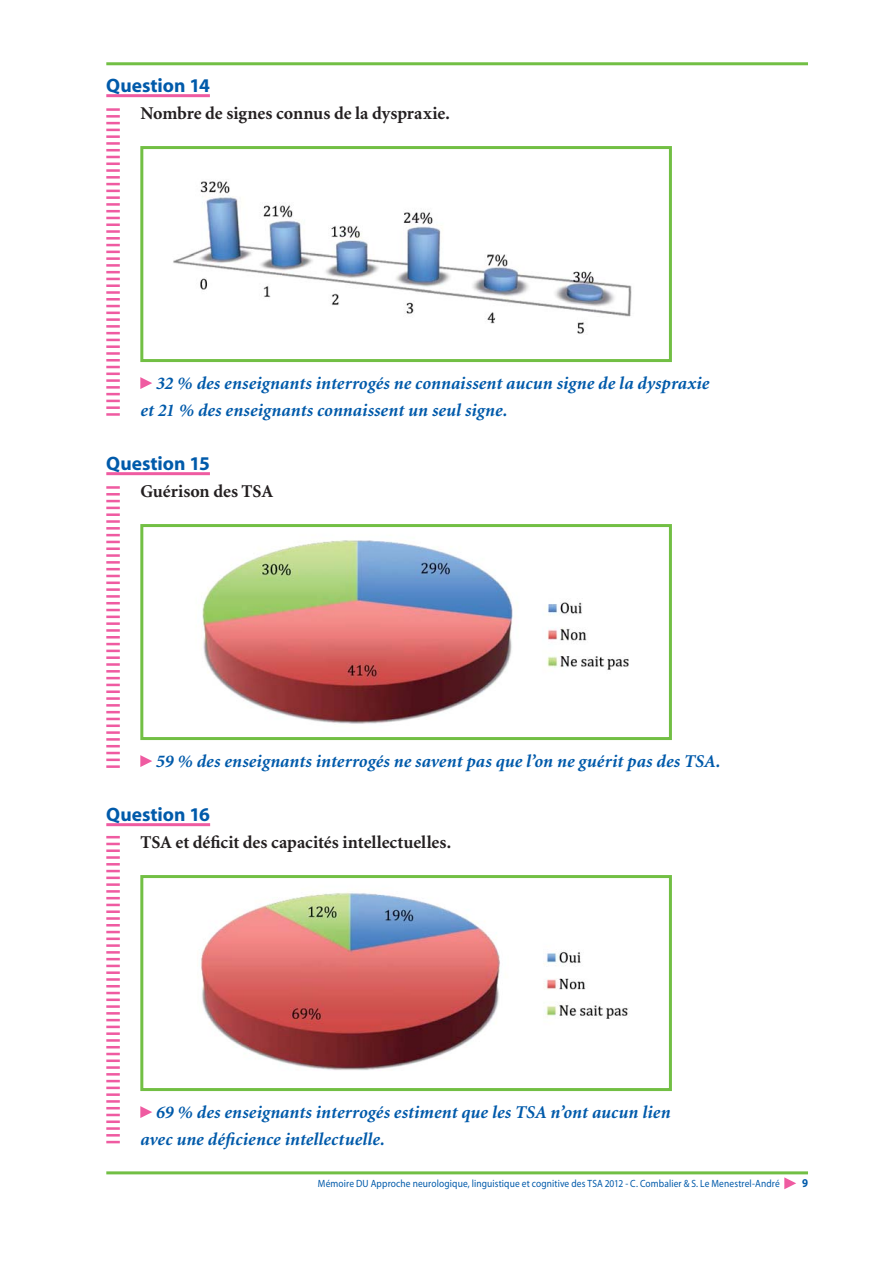
<style>
.page{position:relative;width:893px;height:1263px;background:#fff}
.page>*{position:absolute;margin:0;border:0;box-sizing:border-box;transform-origin:0 0}
.t1{font:700 19.5px "Myriad";color:#005aaa}
.t2{font:italic 700 18px/27px "Minion";letter-spacing:.005em;color:#005aaa}
.t3{font:700 18px "Minion";color:#231f20}
.t4{font:700 12px "Myriad";color:#005aaa;scale:.9 1}
.t5{font:10.5px "Myriad";letter-spacing:.01em;color:#005aaa;scale:.9 1}
</style>
<div class="page">
<hr style="left:106px;top:1171px;width:702px;height:3px;background:#72bf44">
<svg style="left:784px;top:1177px;width:12px;height:12px"></svg>
<hr style="left:106px;top:62px;width:702px;height:3px;background:#72bf44">
<hr style="left:106px;top:94px;width:104px;height:3px;background:#ef5ba1">
<hr style="left:106px;top:472px;width:104px;height:3px;background:#ef5ba1">
<hr style="left:106px;top:823px;width:104px;height:3px;background:#ef5ba1">
<hr style="left:106px;top:108px;width:14px;height:3px;background:#ef5ba1">
<hr style="left:106px;top:115px;width:14px;height:3px;background:#ef5ba1">
<svg style="left:106px;top:122px;width:14px;height:9px"></svg>
<hr style="left:106px;top:135px;width:14px;height:3px;background:#ef5ba1">
<hr style="left:106px;top:142px;width:14px;height:3px;background:#ef5ba1">
<svg style="left:106px;top:149px;width:14px;height:16px"></svg>
<hr style="left:106px;top:169px;width:14px;height:3px;background:#ef5ba1">
<hr style="left:106px;top:176px;width:14px;height:3px;background:#ef5ba1">
<svg style="left:106px;top:183px;width:14px;height:9px"></svg>
<hr style="left:106px;top:196px;width:14px;height:3px;background:#ef5ba1">
<hr style="left:106px;top:203px;width:14px;height:3px;background:#ef5ba1">
<svg style="left:106px;top:210px;width:14px;height:9px"></svg>
<hr style="left:106px;top:223px;width:14px;height:3px;background:#ef5ba1">
<hr style="left:106px;top:230px;width:14px;height:3px;background:#ef5ba1">
<hr style="left:106px;top:237px;width:14px;height:3px;background:#ef5ba1">
<svg style="left:106px;top:244px;width:14px;height:9px"></svg>
<hr style="left:106px;top:257px;width:14px;height:3px;background:#ef5ba1">
<hr style="left:106px;top:264px;width:14px;height:3px;background:#ef5ba1">
<svg style="left:106px;top:271px;width:14px;height:9px"></svg>
<hr style="left:106px;top:284px;width:14px;height:3px;background:#ef5ba1">
<hr style="left:106px;top:291px;width:14px;height:3px;background:#ef5ba1">
<hr style="left:106px;top:298px;width:14px;height:3px;background:#ef5ba1">
<svg style="left:106px;top:305px;width:14px;height:9px"></svg>
<hr style="left:106px;top:318px;width:14px;height:3px;background:#ef5ba1">
<hr style="left:106px;top:325px;width:14px;height:3px;background:#ef5ba1">
<svg style="left:106px;top:332px;width:14px;height:9px"></svg>
<hr style="left:106px;top:345px;width:14px;height:3px;background:#ef5ba1">
<hr style="left:106px;top:352px;width:14px;height:3px;background:#ef5ba1">
<hr style="left:106px;top:359px;width:14px;height:3px;background:#ef5ba1">
<svg style="left:106px;top:366px;width:14px;height:9px"></svg>
<hr style="left:106px;top:379px;width:14px;height:3px;background:#ef5ba1">
<hr style="left:106px;top:386px;width:14px;height:3px;background:#ef5ba1">
<svg style="left:106px;top:393px;width:14px;height:9px"></svg>
<hr style="left:106px;top:406px;width:14px;height:3px;background:#ef5ba1">
<hr style="left:106px;top:413px;width:14px;height:3px;background:#ef5ba1">
<img style="left:173px;top:181px;width:459px;height:153px">
<div style="left:140px;top:146px;width:532px;height:216px;border:3px solid #72bf44"></div>
<svg style="left:140px;top:377px;width:12px;height:12px"></svg>
<hr style="left:106px;top:486px;width:14px;height:3px;background:#ef5ba1">
<hr style="left:106px;top:493px;width:14px;height:3px;background:#ef5ba1">
<svg style="left:106px;top:500px;width:14px;height:9px"></svg>
<hr style="left:106px;top:513px;width:14px;height:3px;background:#ef5ba1">
<hr style="left:106px;top:520px;width:14px;height:3px;background:#ef5ba1">
<hr style="left:106px;top:527px;width:14px;height:3px;background:#ef5ba1">
<svg style="left:106px;top:534px;width:14px;height:9px"></svg>
<hr style="left:106px;top:547px;width:14px;height:3px;background:#ef5ba1">
<hr style="left:106px;top:554px;width:14px;height:3px;background:#ef5ba1">
<hr style="left:106px;top:561px;width:14px;height:3px;background:#ef5ba1">
<svg style="left:106px;top:568px;width:14px;height:16px"></svg>
<hr style="left:106px;top:588px;width:14px;height:3px;background:#ef5ba1">
<hr style="left:106px;top:595px;width:14px;height:3px;background:#ef5ba1">
<svg style="left:106px;top:602px;width:14px;height:16px"></svg>
<hr style="left:106px;top:622px;width:14px;height:3px;background:#ef5ba1">
<hr style="left:106px;top:629px;width:14px;height:3px;background:#ef5ba1">
<hr style="left:106px;top:636px;width:14px;height:3px;background:#ef5ba1">
<svg style="left:106px;top:643px;width:14px;height:9px"></svg>
<hr style="left:106px;top:656px;width:14px;height:3px;background:#ef5ba1">
<hr style="left:106px;top:663px;width:14px;height:3px;background:#ef5ba1">
<hr style="left:106px;top:670px;width:14px;height:3px;background:#ef5ba1">
<svg style="left:106px;top:677px;width:14px;height:9px"></svg>
<hr style="left:106px;top:690px;width:14px;height:3px;background:#ef5ba1">
<hr style="left:106px;top:697px;width:14px;height:3px;background:#ef5ba1">
<hr style="left:106px;top:704px;width:14px;height:3px;background:#ef5ba1">
<svg style="left:106px;top:711px;width:14px;height:16px"></svg>
<hr style="left:106px;top:731px;width:14px;height:3px;background:#ef5ba1">
<hr style="left:106px;top:738px;width:14px;height:3px;background:#ef5ba1">
<svg style="left:106px;top:745px;width:14px;height:16px"></svg>
<hr style="left:106px;top:765px;width:14px;height:3px;background:#ef5ba1">
<img style="left:202px;top:540px;width:427px;height:184px">
<div style="left:140px;top:524px;width:532px;height:216px;border:3px solid #72bf44"></div>
<svg style="left:140px;top:755px;width:12px;height:12px"></svg>
<svg style="left:106px;top:836px;width:14px;height:9px"></svg>
<hr style="left:106px;top:849px;width:14px;height:3px;background:#ef5ba1">
<hr style="left:106px;top:856px;width:14px;height:3px;background:#ef5ba1">
<hr style="left:106px;top:863px;width:14px;height:3px;background:#ef5ba1">
<svg style="left:106px;top:870px;width:14px;height:9px"></svg>
<hr style="left:106px;top:883px;width:14px;height:3px;background:#ef5ba1">
<hr style="left:106px;top:890px;width:14px;height:3px;background:#ef5ba1">
<svg style="left:106px;top:897px;width:14px;height:9px"></svg>
<hr style="left:106px;top:910px;width:14px;height:3px;background:#ef5ba1">
<hr style="left:106px;top:917px;width:14px;height:3px;background:#ef5ba1">
<hr style="left:106px;top:924px;width:14px;height:3px;background:#ef5ba1">
<svg style="left:106px;top:931px;width:14px;height:9px"></svg>
<hr style="left:106px;top:944px;width:14px;height:3px;background:#ef5ba1">
<hr style="left:106px;top:951px;width:14px;height:3px;background:#ef5ba1">
<svg style="left:106px;top:958px;width:14px;height:9px"></svg>
<hr style="left:106px;top:971px;width:14px;height:3px;background:#ef5ba1">
<hr style="left:106px;top:978px;width:14px;height:3px;background:#ef5ba1">
<hr style="left:106px;top:985px;width:14px;height:3px;background:#ef5ba1">
<svg style="left:106px;top:992px;width:14px;height:9px"></svg>
<hr style="left:106px;top:1005px;width:14px;height:3px;background:#ef5ba1">
<hr style="left:106px;top:1012px;width:14px;height:3px;background:#ef5ba1">
<svg style="left:106px;top:1019px;width:14px;height:9px"></svg>
<hr style="left:106px;top:1032px;width:14px;height:3px;background:#ef5ba1">
<hr style="left:106px;top:1039px;width:14px;height:3px;background:#ef5ba1">
<svg style="left:106px;top:1046px;width:14px;height:16px"></svg>
<hr style="left:106px;top:1066px;width:14px;height:3px;background:#ef5ba1">
<hr style="left:106px;top:1073px;width:14px;height:3px;background:#ef5ba1">
<svg style="left:106px;top:1080px;width:14px;height:9px"></svg>
<hr style="left:106px;top:1093px;width:14px;height:3px;background:#ef5ba1">
<hr style="left:106px;top:1100px;width:14px;height:3px;background:#ef5ba1">
<svg style="left:106px;top:1107px;width:14px;height:16px"></svg>
<hr style="left:106px;top:1127px;width:14px;height:3px;background:#ef5ba1">
<hr style="left:106px;top:1134px;width:14px;height:3px;background:#ef5ba1">
<svg style="left:106px;top:1141px;width:14px;height:2px"></svg>
<img style="left:201px;top:892px;width:428px;height:178px">
<div style="left:140px;top:875px;width:532px;height:216px;border:3px solid #72bf44"></div>
<svg style="left:140px;top:1106px;width:12px;height:12px"></svg>
<p class="t1" style="left:106px;top:78px;width:105px">Question 14</p>
<p class="t3" style="left:140px;top:106px;width:311px">Nombre de signes connus de la dyspraxie.</p>
<p class="t2" style="left:140px;top:371px;width:571px;text-indent:16px">32 % des enseignants interrogés ne connaissent aucun signe de la dyspraxie et 21 % des enseignants connaissent un seul signe.</p>
<p class="t1" style="left:106px;top:456px;width:105px">Question 15</p>
<p class="t3" style="left:140px;top:484px;width:134px">Guérison des TSA</p>
<p class="t2" style="left:156px;top:749px;width:566px">59 % des enseignants interrogés ne savent pas que l’on ne guérit pas des TSA.</p>
<p class="t1" style="left:106px;top:807px;width:105px">Question 16</p>
<p class="t3" style="left:140px;top:835px;width:312px">TSA et déficit des capacités intellectuelles.</p>
<p class="t2" style="left:140px;top:1100px;width:532px;text-indent:16px">69 % des enseignants interrogés estiment que les TSA n’ont aucun lien avec une déficience intellectuelle.</p>
<p class="t5" style="left:318px;top:1180px;width:515px">Mémoire DU Approche neurologique, linguistique et cognitive des TSA 2012 - C. Combalier &amp; S. Le Menestrel-André</p>
<p class="t4" style="left:802px;top:1179px;width:8px">9</p>
</div>
